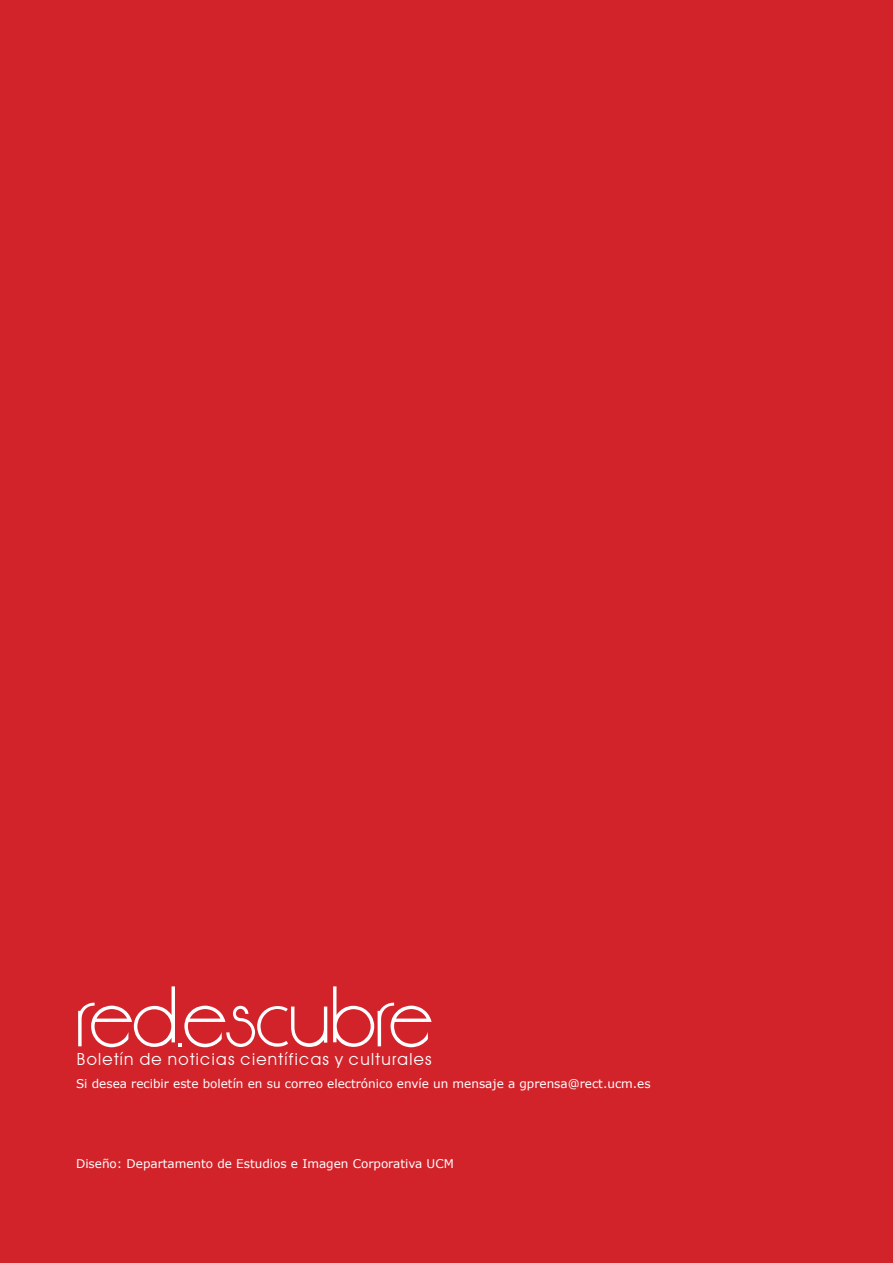
<style>
.page{position:relative;width:893px;height:1263px;background:#d2232a}
.page>*{position:absolute;margin:0;border:0;box-sizing:border-box;transform-origin:0 0}
.t1{font:76.05px "Anson Normal";letter-spacing:-.07em;color:#fff}
.t2{font:16.8px "Avant Garde IT Cby BT";letter-spacing:.08em;color:#fff}
.t3{font:12px "Verdana";color:#fff}
</style>
<div class="page">
<h1 class="t1" style="left:74px;top:983px;width:363px">red.escubre</h1>
<h2 class="t2" style="left:77px;top:1049px;width:356px">Boletín de noticias científicas y culturales</h2>
<p class="t3" style="left:76px;top:1076px;width:576px">Si desea recibir este boletín en su correo electrónico envíe un mensaje a gprensa@rect.ucm.es</p>
<p class="t3" style="left:76px;top:1155px;width:379px">Diseño: Departamento de Estudios e Imagen Corporativa UCM</p>
</div>
